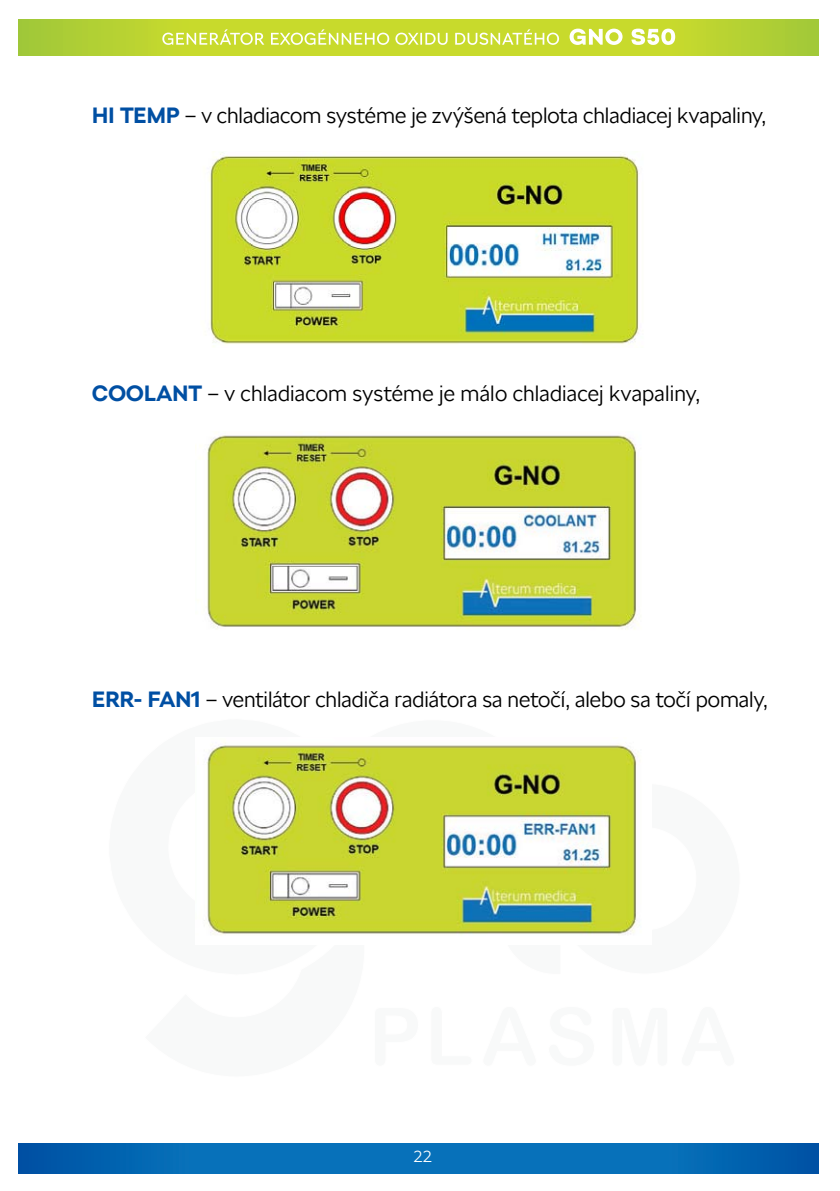
<style>
.page{position:relative;width:840px;height:1191px;background:#fff}
.page>*{position:absolute;margin:0;border:0;box-sizing:border-box;transform-origin:0 0}
.t1{font:300 22px "SKODA Next";letter-spacing:.005em;color:#000}
.t2{font:700 22px "SKODA Next";color:#004fa3}
.t3{font:300 15.8px "SKODA Next";color:#fff}
.s1{font-weight:700;color:#004fa3}
</style>
<div class="page">
<svg style="left:19px;top:1143px;width:799px;height:30px;background:#046ab5"></svg>
<svg style="left:19px;top:19px;width:799px;height:36px;background:#bdd430"></svg>
<svg style="left:162px;top:29px;width:512px;height:16px"></svg>
<img style="left:207px;top:435px;width:432px;height:194px">
<img style="left:204px;top:742px;width:435px;height:193px">
<img style="left:209px;top:152px;width:430px;height:195px">
<p class="t2" style="left:92px;top:102px;width:44px">HI TEMP</p>
<p class="t1" style="left:185px;top:102px;width:582px">– v chladiacom systéme je zvýšená teplota chladiacej kvapaliny,</p>
<p class="t2" style="left:92px;top:380px;width:33px">COOLANT</p>
<p class="t1" style="left:207px;top:380px;width:494px">– v chladiacom systéme je málo chladiacej kvapaliny,</p>
<p class="t2" style="left:92px;top:686px;width:15px">ERR</p>
<p class="t2" style="left:134px;top:686px;width:29px">- FAN</p>
<p class="t1" style="left:191px;top:686px;width:578px"><span class="s1">1</span> – ventilátor chladiča radiátora sa netočí, alebo sa točí pomaly,</p>
<p class="t3" style="left:413px;top:1147px;width:10px">22</p>
</div>
